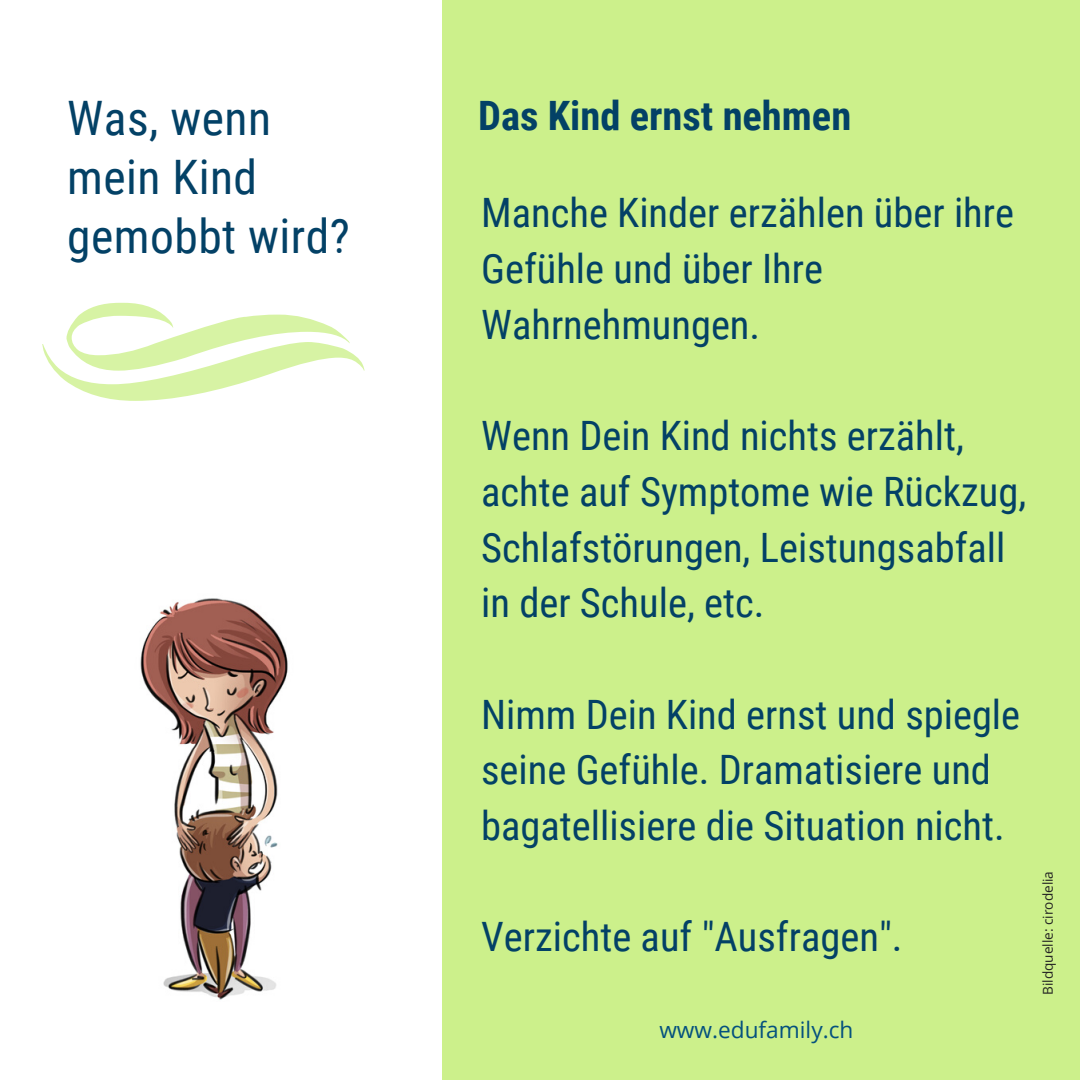
<style>
.page{position:relative;width:1080px;height:1080px;background:#fff}
.page>*{position:absolute;margin:0;border:0;box-sizing:border-box;transform-origin:0 0}
.t1{font:47.48px/58.9px "Roboto Condensed";letter-spacing:.01em;color:#034166}
.t2{font:40.5px/55.8px "Roboto Condensed";color:#034166}
.t3{font:700 40.5px "Roboto Condensed";color:#034166}
.t4{font:22.72px "Open Sans";color:#04517e}
.t5{font:13.5px "Open Sans";color:#222}
</style>
<div class="page">
<div style="left:442px;top:0;width:638px;height:1080px;background:#ccf08b"></div>
<svg style="left:42px;top:303px;width:322px;height:98px"></svg>
<img style="left:140px;top:598px;width:148px;height:402px">
<p class="t1" style="left:67px;top:87px;width:284px">Was, wenn mein Kind gemobbt wird?</p>
<p class="t3" style="left:478px;top:88px;width:375px">Das Kind ernst nehmen</p>
<p class="t2" style="left:481px;top:184px;width:534px">Manche Kinder erzählen über ihre<br>Gefühle und über Ihre<br>Wahrnehmungen.</p>
<p class="t2" style="left:481px;top:406px;width:547px">Wenn Dein Kind nichts erzählt, achte auf Symptome wie Rückzug,<br>Schlafstörungen, Leistungsabfall in der Schule, etc.</p>
<p class="t2" style="left:481px;top:685px;width:541px">Nimm Dein Kind ernst und spiegle seine Gefühle. Dramatisiere und bagatellisiere die Situation nicht.</p>
<p class="t2" style="left:481px;top:908px;width:423px">Verzichte auf "Ausfragen".</p>
<p class="t4" style="left:659px;top:1014px;width:196px">www.edufamily.ch</p>
<p class="t5" style="left:1039px;top:995px;width:125px;rotate:-90deg">Bildquelle: cirodelia</p>
</div>
